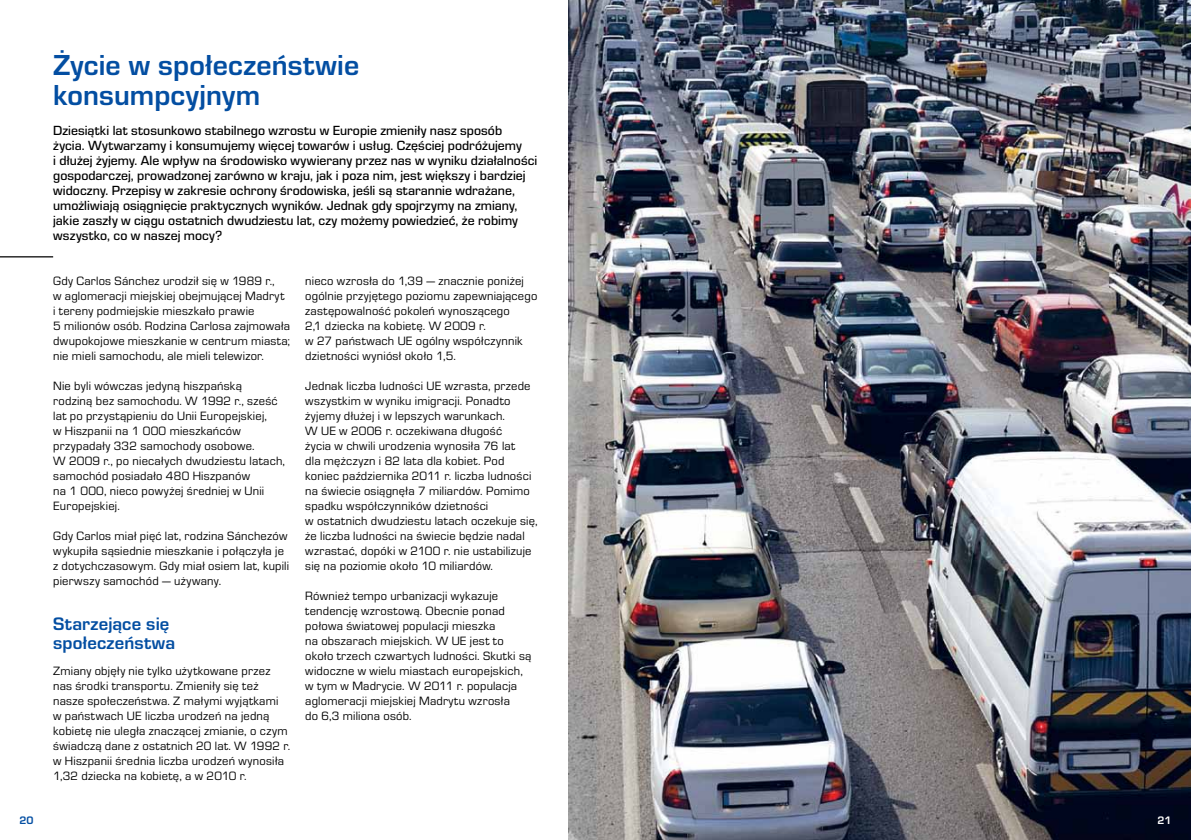
<style>
.page{position:relative;width:1191px;height:840px;background:#fff}
.page>*{position:absolute;margin:0;border:0;box-sizing:border-box;transform-origin:0 0}
.t1{font:700 30px/30px "Eurostile OT";letter-spacing:.005em;color:#034ea2}
.t2{font:700 18.75px/18.8px "Eurostile OT";letter-spacing:.01em;color:#034ea2}
.t3{font:500 13.75px/15px "Eurostile OT";letter-spacing:.005em;color:#000}
.t4{font:12.5px/15px "Eurostile OT";letter-spacing:.02em;color:#000}
.t5{font:700 11.25px "Eurostile OT";color:#034ea2}
.t6{font:700 11.25px "Eurostile OT";color:#fff}
</style>
<div class="page">
<img style="left:569px;top:0;width:622px;height:840px">
<hr style="left:0;top:256px;width:53px;height:1px;background:#000">
<h1 class="t1" style="left:53px;top:50px;width:308px">Życie w społeczeństwie konsumpcyjnym</h1>
<p class="t3" style="left:53px;top:123px;width:486px">Dziesiątki lat stosunkowo stabilnego wzrostu w Europie zmieniły nasz sposób<br>życia. Wytwarzamy i konsumujemy więcej towarów i usług. Częściej podróżujemy<br>i dłużej żyjemy. Ale wpływ na środowisko wywierany przez nas w wyniku działalności gospodarczej, prowadzonej zarówno w kraju, jak i poza nim, jest większy i bardziej widoczny. Przepisy w zakresie ochrony środowiska, jeśli są starannie wdrażane, umożliwiają osiągnięcie praktycznych wyników. Jednak gdy spojrzymy na zmiany, jakie zaszły w ciągu ostatnich dwudziestu lat, czy możemy powiedzieć, że robimy wszystko, co w naszej mocy?</p>
<p class="t4" style="left:53px;top:274px;width:238px">Gdy Carlos Sánchez urodził się w 1989 r.,<br>w aglomeracji miejskiej obejmującej Madryt<br>i tereny podmiejskie mieszkało prawie<br>5 milionów osób. Rodzina Carlosa zajmowała dwupokojowe mieszkanie w centrum miasta; nie mieli samochodu, ale mieli telewizor.</p>
<p class="t4" style="left:53px;top:379px;width:233px">Nie byli wówczas jedyną hiszpańską<br>rodziną bez samochodu. W 1992 r., sześć lat po przystąpieniu do Unii Europejskiej,<br>w Hiszpanii na 1 000 mieszkańców przypadały 332 samochody osobowe.<br>W 2009 r., po niecałych dwudziestu latach, samochód posiadało 480 Hiszpanów<br>na 1 000, nieco powyżej średniej w Unii Europejskiej.</p>
<p class="t4" style="left:53px;top:529px;width:237px">Gdy Carlos miał pięć lat, rodzina Sánchezów wykupiła sąsiednie mieszkanie i połączyła je z dotychczasowym. Gdy miał osiem lat, kupili pierwszy samochód — używany.</p>
<h2 class="t2" style="left:53px;top:615px;width:124px">Starzejące się społeczeństwa</h2>
<p class="t4" style="left:53px;top:664px;width:239px">Zmiany objęły nie tylko użytkowane przez nas środki transportu. Zmieniły się też nasze społeczeństwa. Z małymi wyjątkami<br>w państwach UE liczba urodzeń na jedną kobietę nie uległa znaczącej zmianie, o czym świadczą dane z ostatnich 20 lat. W 1992 r. w Hiszpanii średnia liczba urodzeń wynosiła 1,32 dziecka na kobietę, a w 2010 r.</p>
<p class="t4" style="left:305px;top:274px;width:234px">nieco wzrosła do 1,39 — znacznie poniżej ogólnie przyjętego poziomu zapewniającego zastępowalność pokoleń wynoszącego<br>2,1 dziecka na kobietę. W 2009 r.<br>w 27 państwach UE ogólny współczynnik dzietności wyniósł około 1,5.</p>
<p class="t4" style="left:305px;top:379px;width:234px">Jednak liczba ludności UE wzrasta, przede wszystkim w wyniku imigracji. Ponadto żyjemy dłużej i w lepszych warunkach.<br>W UE w 2006 r. oczekiwana długość<br>życia w chwili urodzenia wynosiła 76 lat<br>dla mężczyzn i 82 lata dla kobiet. Pod koniec października 2011 r. liczba ludności na świecie osiągnęła 7 miliardów. Pomimo spadku współczynników dzietności<br>w ostatnich dwudziestu latach oczekuje się, że liczba ludności na świecie będzie nadal wzrastać, dopóki w 2100 r. nie ustabilizuje się na poziomie około 10 miliardów.</p>
<p class="t4" style="left:305px;top:589px;width:228px">Również tempo urbanizacji wykazuje tendencję wzrostową. Obecnie ponad połowa światowej populacji mieszka<br>na obszarach miejskich. W UE jest to około trzech czwartych ludności. Skutki są widoczne w wielu miastach europejskich, w tym w Madrycie. W 2011 r. populacja aglomeracji miejskiej Madrytu wzrosła<br>do 6,3 miliona osób.</p>
<p class="t5" style="left:19px;top:814px;width:16px">20</p>
<p class="t6" style="left:1157px;top:814px;width:16px">21</p>
</div>
